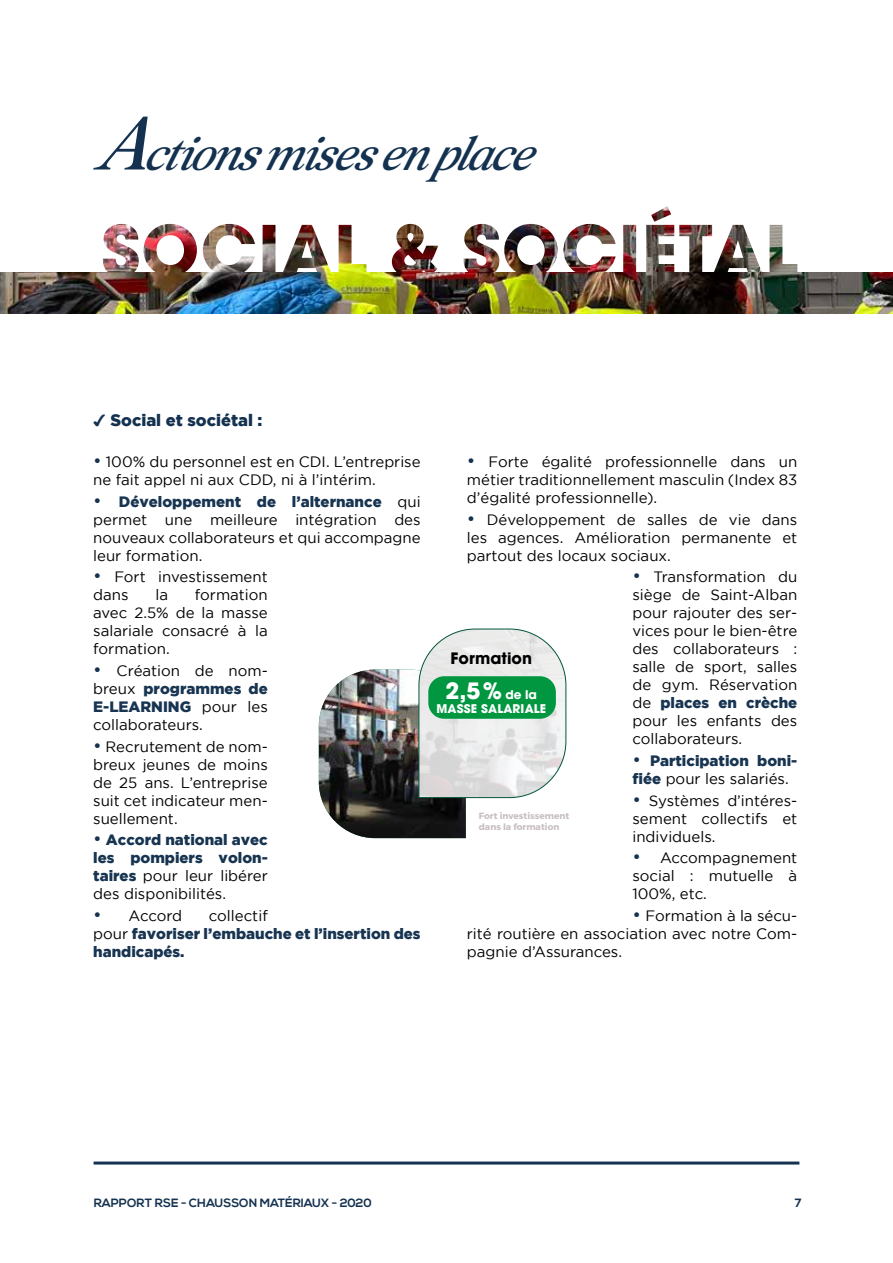
<style>
.page{position:relative;width:893px;height:1263px;background:#fff}
.page>*{position:absolute;margin:0;border:0;box-sizing:border-box;transform-origin:0 0}
.t1{font:italic 45px "Leitura News Italic 2";color:#143250}
.t2{font:700 22.5px "Avant Garde";color:#fff}
.t3{font:900 16.5px "Gotham";color:#143250}
.t4{font:700 15.75px "Avant Garde";color:#000}
.t5{font:15px/18px "Gotham";color:#000;text-align:justify}
.t6{font:900 15px/18px "Gotham";color:#173451}
.t7{font:700 12px "Nexa";color:#143250}
.t8{font:700 12px "Avant Garde";letter-spacing:.015em;color:#fff}
.t9{font:700 9px/10.8px "Montserrat";color:#c7bec1}
.s1{font-size:75px}
.s2{font-family:"Arial Unicode MS";font-weight:400;font-size:15px}
.s3{font-size:18px;color:#153350}
.s4{font-weight:900;color:#173451}
.s5{font-weight:400;font-size:18px;color:#153350}
.s6{font-weight:400;color:#000}
.s7{font-size:12px}
</style>
<div class="page">
<hr style="left:94px;top:1161px;width:705px;height:3px;background:#153350">
<img style="left:103px;top:223px;width:694px;height:50px">
<img style="left:463px;top:206px;width:208px;height:67px">
<img style="left:0;top:273px;width:893px;height:41px">
<img style="left:319px;top:628px;width:248px;height:210px">
<div style="left:428px;top:676px;width:128px;height:43px;background:#009740;border-radius:16px"></div>
<h1 class="t1" style="left:92px;top:128px;width:459px"><span class="s1">A</span>ctionsmisesenp lace</h1>
<p class="t3" style="left:93px;top:410px;width:171px"><span class="s2">✔</span> Social et sociétal :</p>
<p class="t5" style="left:93px;top:453px;width:329px"><span class="s3">•</span> 100% du personnel est en CDI. L’entreprise ne fait appel ni aux CDD, ni à l’intérim.</p>
<p class="t5" style="left:93px;top:492px;width:329px"><span class="s3">•</span> <span class="s4">Développement de l’alternance</span> qui permet une meilleure intégration des nouveaux collaborateurs et qui accompagne leur formation.</p>
<p class="t5" style="left:93px;top:568px;width:176px"><span class="s3">•</span> Fort investissement dans</p>
<p class="t5" style="left:93px;top:586px;width:176px;text-indent:102px">formation avec 2.5% de la masse salariale consacré à la formation.</p>
<p class="t5" style="left:93px;top:661px;width:176px"><span class="s3">•</span> Création de nom&shy;breux <span class="s4">programmes de E-LEARNING</span> pour les collaborateurs.</p>
<p class="t5" style="left:93px;top:737px;width:176px"><span class="s3">•</span> Recrutement de nom&shy;breux jeunes de moins de 25 ans. L’entreprise suit cet indicateur men&shy;suellement.</p>
<p class="t6" style="left:93px;top:830px;width:176px;text-align:justify"><span class="s5">•</span> Accord national avec les pompiers volon&shy;taires <span class="s6">pour leur libérer des disponibilités.</span></p>
<p class="t5" style="left:93px;top:906px;width:90px"><span class="s3">•</span> Accord</p>
<p class="t5" style="left:155px;top:586px;width:14px">la</p>
<p class="t6" style="left:93px;top:906px;width:329px;text-indent:116px"><span class="s6">collectif<br>pour</span> favoriser l’embauche et l’insertion des handicapés.</p>
<p class="t5" style="left:467px;top:453px;width:332px"><span class="s3">•</span> Forte égalité professionnelle dans un métier traditionnellement masculin (Index 83 d’égalité professionnelle).</p>
<p class="t5" style="left:467px;top:510px;width:332px"><span class="s3">•</span> Développement de salles de vie dans les agences. Amélioration permanente et partout des locaux sociaux.</p>
<p class="t5" style="left:632px;top:568px;width:166px"><span class="s3">•</span> Transformation du siège de Saint-Alban pour rajouter des ser&shy;vices pour le bien-être des collaborateurs : salle de sport, salles de gym. Réservation de <span class="s4">places en crèche </span>pour les enfants des collaborateurs.</p>
<p class="t6" style="left:632px;top:751px;width:166px"><span class="s5">•</span> Participation boni&shy;fiée <span class="s6">pour les salariés.</span></p>
<p class="t5" style="left:632px;top:791px;width:166px"><span class="s3">•</span> Systèmes d’intéres&shy;sement collectifs et individuels.</p>
<p class="t5" style="left:632px;top:849px;width:166px"><span class="s3">•</span> Accompagnement social : mutuelle à 100%, etc.</p>
<p class="t5" style="left:467px;top:906px;width:332px;text-indent:166px"><span class="s3">•</span> Formation à la sécu&shy;rité routière en association avec notre Com&shy;pagnie d’Assurances.</p>
<p class="t4" style="left:451px;top:647px;width:83px">Formation</p>
<h2 class="t2" style="left:446px;top:676px;width:93px">2,5% <span class="s7">de la</span></h2>
<p class="t8" style="left:436px;top:701px;width:111px">MASSE SALARIALE</p>
<p class="t9" style="left:479px;top:810px;width:92px">Fort investissement dans la formation</p>
<p class="t7" style="left:94px;top:1196px;width:279px">RAPPORT RSE - CHAUSSON MATÉRIAUX - 2020</p>
<p class="t7" style="left:795px;top:1196px;width:8px">7</p>
</div>
